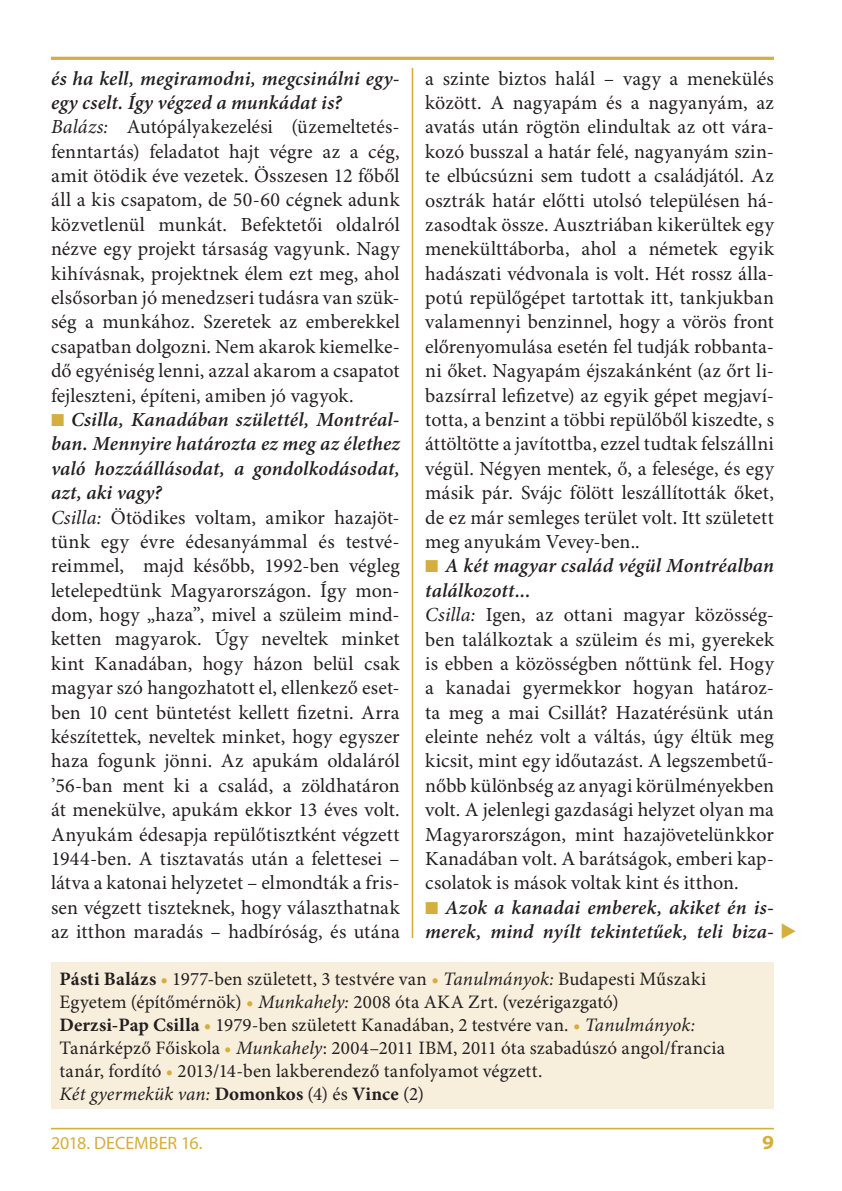
<style>
.page{position:relative;width:842px;height:1191px;background:#fff}
.page>*{position:absolute;margin:0;border:0;box-sizing:border-box;transform-origin:0 0}
.t1{font:20px/24.4px "Minion Pro";letter-spacing:.005em;color:#231f20}
.t2{font:italic 600 20px/24.4px "Minion Pro";letter-spacing:.01em;color:#231f20;text-align:center}
.t3{font:700 semi-expanded 20px "Myriad Pro";color:#d6ae3e}
.t4{font:19px/23px "Minion Pro";letter-spacing:.005em;color:#231f20}
.t5{font:18px "Myriad Pro";color:#d6ae3e}
.s1{font-weight:600;font-style:italic}
.s2{font-style:italic}
.s3{font-family:"European Pi Three";font-weight:400;font-style:normal;color:#d6ae3e}
.s4{font-weight:700}
.s5{font-weight:700;color:#d6ae3e}
.s6{color:#d6ae3e}
</style>
<div class="page">
<hr style="left:51px;top:1127px;width:723px;height:2px;background:#d6ae3e">
<hr style="left:412px;top:68px;width:1px;height:870px;background:#d6ae3e">
<hr style="left:51px;top:57px;width:723px;height:3px;background:#d6ae3e">
<div style="left:51px;top:962px;width:723px;height:146px;background:#f7eedc"></div>
<p class="t1" style="left:425px;top:68px;width:350px;text-align:justify">a szinte biztos halál – vagy a menekülés között. A nagyapám és a nagyanyám, az avatás után rögtön elindultak az ott vára&shy;kozó busszal a határ felé, nagyanyám szin&shy;te elbúcsúzni sem tudott a családjától. Az osztrák határ előtti utolsó településen há&shy;zasodtak össze. Ausztriában kikerültek egy menekülttáborba, ahol a németek egyik hadászati védvonala is volt. Hét rossz álla&shy;potú repülőgépet tartottak itt, tankjukban valamennyi benzinnel, hogy a vörös front előrenyomulása esetén fel tudják robbanta&shy;ni őket. Nagyapám éjszakánként (az őrt li&shy;bazsírral lefizetve) az egyik gépet megjaví&shy;totta, a benzint a többi repülőből kiszedte, s áttöltötte a javítottba, ezzel tudtak felszállni végül. Négyen mentek, ő, a felesége, és egy másik pár. Svájc fölött leszállították őket, de ez már semleges terület volt. Itt született meg anyukám Vevey-ben..</p>
<p class="t1" style="left:425px;top:555px;width:350px;text-indent:20px"><span class="s1">A két magyar család végül Montréalban találkozott...<br></span><span class="s2">Csilla:</span> Igen, az ottani magyar közösség&shy;ben találkoztak a szüleim és mi, gyerekek is ebben a közösségben nőttünk fel. Hogy a kanadai gyermekkor hogyan határoz&shy;ta meg a mai Csillát? Hazatérésünk után eleinte nehéz volt a váltás, úgy éltük meg kicsit, mint egy időutazást. A legszembetű&shy;nőbb különbség az anyagi körülményekben volt. A jelenlegi gazdasági helyzet olyan ma Magyarországon, mint hazajövetelünkkor Kanadában volt. A barátságok, emberi kap&shy;csolatok is mások voltak kint és itthon.</p>
<p class="t2" style="left:425px;top:897px;width:373px">Azok a kanadai emberek, akiket én is&shy;merek, mind nyílt tekintetűek, teli biza- <span class="s3">-</span></p>
<p class="t4" style="left:60px;top:969px;width:667px"><span class="s4">Pásti Balázs</span> <span class="s5">•</span> 1977-ben született, 3 testvére van <span class="s5">•</span> <span class="s2">Tanulmányok:</span> Budapesti Műszaki Egyetem (építőmérnök) <span class="s5">•</span> <span class="s2">Munkahely:</span> 2008 óta AKA Zrt. (vezérigazgató)<br><span class="s4">Derzsi-Pap Csilla</span> <span class="s5">•</span> 1979-ben született Kanadá ban, 2 testvére van. <span class="s6">•</span> <span class="s2">Tanulmányok:<br></span>Tanárképző Főiskola <span class="s6">•</span> <span class="s2">Munkahely</span>: 2004–2011 IBM, 2011 óta szabadúszó angol/francia tanár, fordító <span class="s6">•</span> 2013/14-ben lakberendező tanfolyamot végzett.<br><span class="s2">Két gyermekük van:</span> <span class="s4">Domonkos</span> (4) és <span class="s4">Vince</span> (2)</p>
<p class="t1" style="left:51px;top:68px;width:350px"><span class="s1">és ha kell, megiramodni, megcsinálni egy&shy;egy cselt. Így végzed a munkádat is?<br></span><span class="s2">Balázs:</span> Autópályakezelési (üzemeltetés&shy;fenn tar tás) feladatot hajt végre az a cég, amit ötödik éve vezetek. Összesen 12 főből áll a kis csapatom, de 50-60 cégnek adunk közvetlenül munkát. Befektetői oldalról nézve egy projekt társaság vagyunk. Nagy kihívásnak, projektnek élem ezt meg, ahol elsősorban jó menedzseri tudásra van szük&shy;ség a munkához. Szeretek az emberekkel csapatban dolgozni. Nem akarok kiemelke&shy;dő egyéniség lenni, azzal akarom a csapatot fejleszteni, építeni, amiben jó vagyok.</p>
<p class="t1" style="left:51px;top:409px;width:350px;text-indent:20px"><span class="s1">Csilla, Kanadában születtél, Montréal&shy;ban. Mennyire határozta ez meg az élethez való hozzáállásodat, a gondolkodásodat, azt, aki vagy?<br></span><span class="s2">Csilla:</span> Ötödikes voltam, amikor hazajöt&shy;tünk egy évre édesanyámmal és testvé&shy;reim mel, majd később, 1992-ben végleg letelepedtünk Magyarországon. Így mon&shy;dom, hogy „haza”, mivel a szüleim mind&shy;ketten magyarok. Úgy neveltek minket kint Kanadában, hogy házon belül csak magyar szó hangozhatott el, ellenkező eset&shy;ben 10 cent büntetést kellett fizetni. Arra készítettek, neveltek minket, hogy egyszer haza fogunk jönni. Az apukám oldaláról ’56-ban ment ki a család, a zöldhatáron át menekülve, apukám ekkor 13 éves volt.<br>Anyukám édesapja repülőtisztként végzett 1944-ben. A tiszt avatás után a felettesei – látva a katonai helyzetet – elmondták a fris&shy;sen végzett tiszteknek, hogy választhatnak az itthon maradás – hadbíróság, és utána</p>
<p class="t5" style="left:51px;top:1132px;width:153px">2018. DECEMBER 16.</p>
<p class="t3" style="left:762px;top:1130px;width:13px">9</p>
</div>
